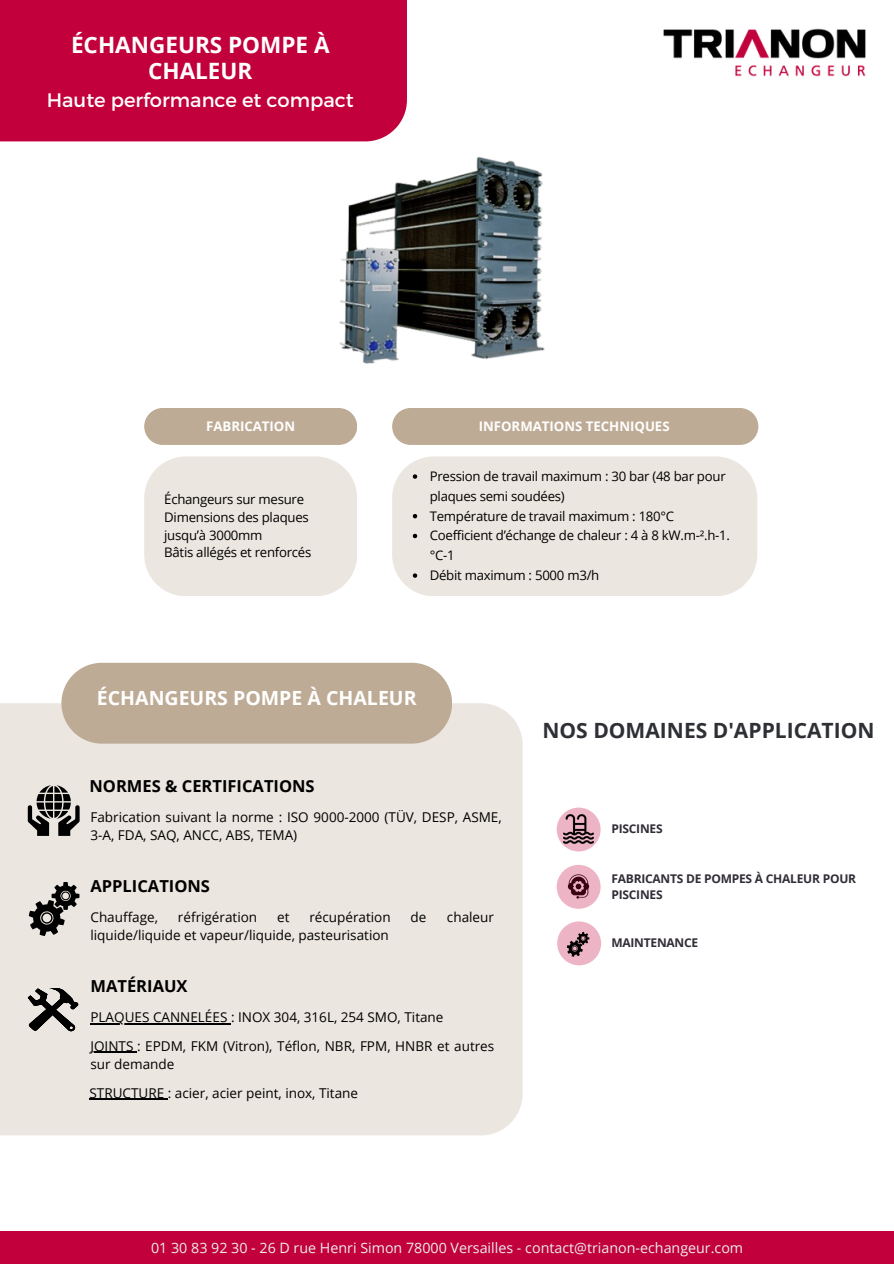
<style>
.page{position:relative;width:894px;height:1264px;background:#fff}
.page>*{position:absolute;margin:0;border:0;box-sizing:border-box;transform-origin:0 0}
.t1{font:700 22.5px/26px "Open Sans";color:#fff;text-align:center}
.t2{font:700 21px "Open Sans";color:#2e3035}
.t3{font:19.5px "Montserrat";color:#fff}
.t4{font:700 19.5px "Open Sans";color:#fff}
.t5{font:700 16.5px "Open Sans";color:#000}
.t6{font:14.25px "Open Sans";color:#eee}
.t7{font:13.5px/18px "Open Sans";color:#000}
.t8{font:13.2px/19.8px "Open Sans";letter-spacing:-.02em;color:#000}
.t9{font:700 13.2px "Open Sans";color:#fff}
.t10{font:700 12px/16px "Open Sans";letter-spacing:-.02em;color:#322d37}
</style>
<div class="page">
<img style="left:663px;top:28px;width:203px;height:49px">
<div style="left:557px;top:921px;width:44px;height:44px;background:#ecb4c5;border-radius:50%"></div>
<svg style="left:556px;top:807px;width:44px;height:44px"></svg>
<img style="left:563px;top:814px;width:30px;height:29px">
<svg style="left:556px;top:864px;width:44px;height:44px;background:#ce98a8"></svg>
<div style="left:0;top:703px;width:522px;height:432px;background:#ebe6df"></div>
<div style="left:61px;top:662px;width:391px;height:81px;background:#beab95"></div>
<svg style="left:28px;top:785px;width:52px;height:51px;background:#7a7774"></svg>
<svg style="left:29px;top:882px;width:50px;height:54px;background:#898682"></svg>
<svg style="left:28px;top:987px;width:50px;height:46px;background:#8b8884"></svg>
<div style="left:0;top:1231px;width:893px;height:32px;background:#c1003c"></div>
<img style="left:326px;top:141px;width:219px;height:223px">
<div style="left:0;top:0;width:407px;height:141px;background:#c1003c"></div>
<hr style="left:90px;top:1023px;width:141px;height:1px;background:#000">
<hr style="left:90px;top:1051px;width:47px;height:1px;background:#000">
<div style="left:392px;top:408px;width:366px;height:37px;background:#beab95;border-radius:18px"></div>
<div style="left:392px;top:456px;width:365px;height:140px;background:#ebe6df;border-radius:42px"></div>
<svg style="left:412px;top:474px;width:5px;height:5px"></svg>
<svg style="left:412px;top:514px;width:5px;height:4px"></svg>
<svg style="left:412px;top:534px;width:5px;height:4px"></svg>
<svg style="left:412px;top:573px;width:5px;height:5px"></svg>
<div style="left:144px;top:408px;width:213px;height:37px;background:#beab95;border-radius:18px"></div>
<div style="left:144px;top:456px;width:213px;height:140px;background:#ebe6df;border-radius:42px"></div>
<hr style="left:89px;top:1098px;width:79px;height:1px;background:#000">
<svg style="left:566px;top:932px;width:23px;height:24px"></svg>
<p class="t1" style="left:71px;top:31px;width:260px">ÉCHANGEURS POMPE À<br>CHALEUR</p>
<p class="t3" style="left:47px;top:87px;width:308px">Haute performance et compact</p>
<p class="t9" style="left:206px;top:417px;width:90px">FABRICATION</p>
<p class="t8" style="left:164px;top:489px;width:141px">Échangeurs sur mesure</p>
<p class="t8" style="left:164px;top:508px;width:146px;line-height:17.5px">Dimensions des plaques jusqu’à 3000mm</p>
<p class="t8" style="left:164px;top:542px;width:149px">Bâtis allégés et renforcés</p>
<p class="t9" style="left:478px;top:417px;width:192px">INFORMATIONS TECHNIQUES</p>
<p class="t8" style="left:429px;top:466px;width:297px">Pression de travail maximum : 30 bar (48 bar pour plaques semi soudées)</p>
<p class="t8" style="left:429px;top:505px;width:246px">Température de travail maximum : 180°C</p>
<p class="t8" style="left:429px;top:525px;width:302px">Coefficient d’échange de chaleur : 4 à 8 kW.m-².h-1. °C-1</p>
<p class="t8" style="left:429px;top:565px;width:171px">Débit maximum : 5000 m3/h</p>
<p class="t4" style="left:97px;top:684px;width:321px">ÉCHANGEURS POMPE À CHALEUR</p>
<p class="t2" style="left:542px;top:715px;width:333px">NOS DOMAINES D'APPLICATION</p>
<p class="t5" style="left:89px;top:774px;width:227px">NORMES &amp; CERTIFICATIONS</p>
<p class="t7" style="left:90px;top:808px;width:412px">Fabrication suivant la norme : ISO 9000-2000 (TÜV, DESP, ASME,<br>3-A, FDA, SAQ, ANCC, ABS, TEMA)</p>
<p class="t5" style="left:90px;top:874px;width:121px">APPLICATIONS</p>
<p class="t7" style="left:90px;top:907px;width:69px">Chauffage,</p>
<p class="t7" style="left:178px;top:907px;width:81px">réfrigération</p>
<p class="t7" style="left:277px;top:907px;width:14px">et</p>
<p class="t7" style="left:309px;top:907px;width:83px">récupération</p>
<p class="t7" style="left:410px;top:907px;width:17px">de</p>
<p class="t7" style="left:447px;top:907px;width:49px">chaleur</p>
<p class="t7" style="left:90px;top:925px;width:300px">liquide/liquide et vapeur/liquide, pasteurisation</p>
<p class="t5" style="left:90px;top:974px;width:98px">MATÉRIAUX</p>
<p class="t7" style="left:90px;top:1007px;width:354px">PLAQUES CANNELÉES : INOX 304, 316L, 254 SMO, Titane</p>
<p class="t7" style="left:90px;top:1036px;width:405px">JOINTS : EPDM, FKM (Vitron), Téflon, NBR, FPM, HNBR et autres sur demande</p>
<p class="t7" style="left:89px;top:1083px;width:270px">STRUCTURE : acier, acier peint, inox, Titane</p>
<p class="t10" style="left:611px;top:820px;width:53px">PISCINES</p>
<p class="t10" style="left:611px;top:870px;width:246px">FABRICANTS DE POMPES À CHALEUR POUR<br>PISCINES</p>
<p class="t10" style="left:611px;top:933px;width:88px">MAINTENANCE</p>
<p class="t6" style="left:151px;top:1237px;width:593px">01 30 83 92 30 - 26 D rue Henri Simon 78000 Versailles - contact@trianon-echangeur.com</p>
</div>
